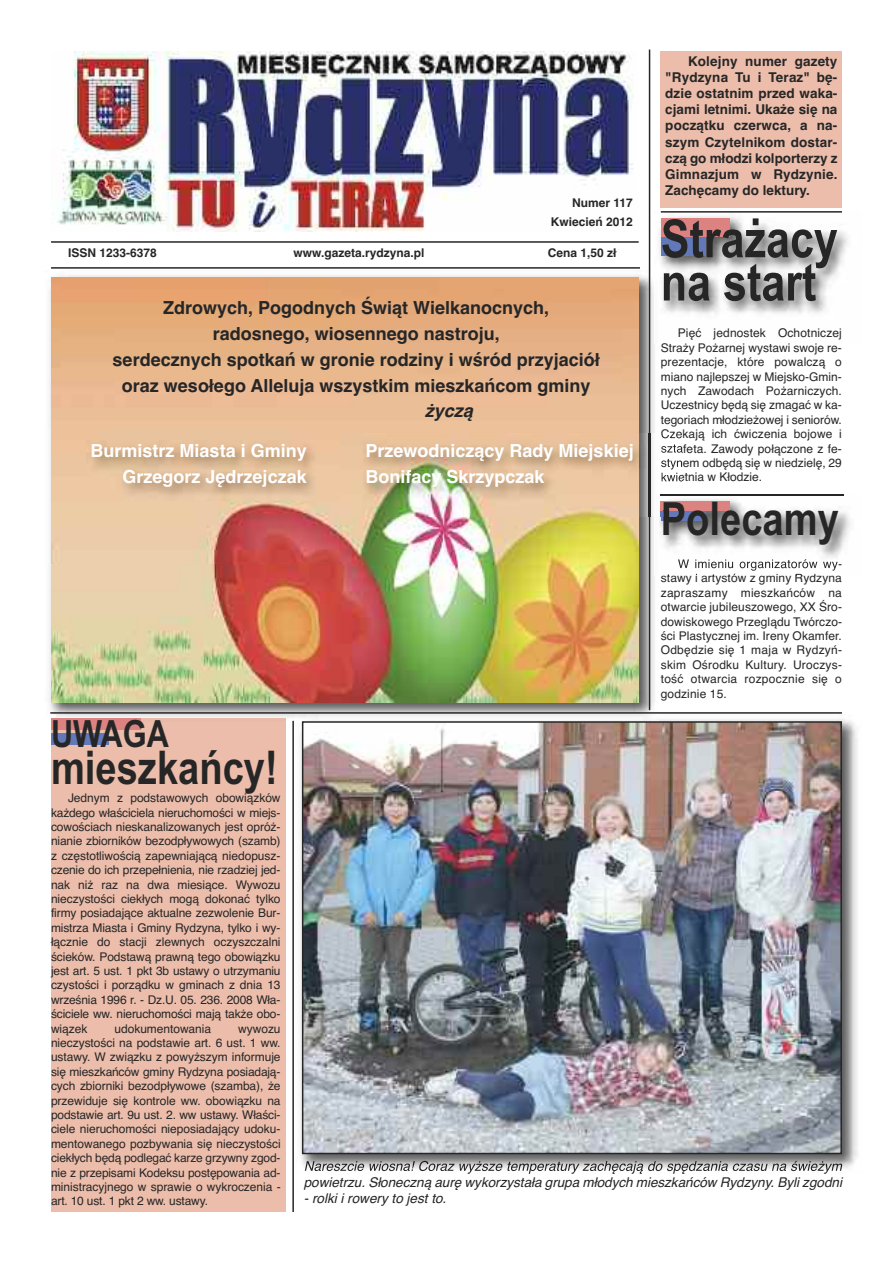
<style>
.page{position:relative;width:893px;height:1263px;background:#fff}
.page>*{position:absolute;margin:0;border:0;box-sizing:border-box;transform-origin:0 0}
.t1{font:700 52.5px/43.2px "Arial Narrow";color:#272627}
.t2{font:700 46.5px "Arial Narrow";color:#272627}
.t3{font:700 37.5px "Arial Narrow";color:#272627}
.t4{font:700 18px/25.8px "Helvetica";color:#272627;text-align:center}
.t5{font:700 18px/25.8px "Helvetica";color:#fff}
.t6{font:italic 700 18px "Helvetica";color:#272627}
.t7{font:700 13.5px/16.2px "Helvetica";color:#272627;text-align:justify}
.t8{font:italic 13.5px "Helvetica";color:#272627}
.t9{font:12px/14.4px "Helvetica";letter-spacing:-.005em;color:#272627;text-align:justify}
.t10{font:700 12px/18.6px "Helvetica";color:#272627;text-align:right}
</style>
<div class="page">
<div style="left:51px;top:719px;width:235px;height:493px;background:#ebbdaa"></div>
<img style="left:49px;top:270px;width:606px;height:452px">
<img style="left:140px;top:719px;width:146px;height:2px">
<img style="left:51px;top:277px;width:588px;height:425px">
<img style="left:57px;top:51px;width:576px;height:180px">
<hr style="left:51px;top:241px;width:588px;height:2px;background:#272627">
<img style="left:659px;top:211px;width:188px;height:103px">
<img style="left:654px;top:270px;width:1px;height:73px">
<div style="left:661px;top:237px;width:44px;height:19px;background:#6278b9"></div>
<div style="left:661px;top:218px;width:68px;height:19px;background:#dc8382"></div>
<hr style="left:51px;top:267px;width:589px;height:2px;background:#272627">
<hr style="left:649px;top:50px;width:1px;height:660px;background:#272627">
<div style="left:661px;top:51px;width:181px;height:157px;background:#ebbdaa"></div>
<hr style="left:661px;top:211px;width:181px;height:2px;background:#272627">
<hr style="left:50px;top:712px;width:792px;height:2px;background:#272627">
<img style="left:300px;top:719px;width:558px;height:454px">
<div style="left:296px;top:714px;width:362px;height:8px;background:#f3f3f3"></div>
<img style="left:305px;top:1161px;width:90px;height:10px">
<img style="left:305px;top:724px;width:534px;height:427px">
<div style="left:302px;top:721px;width:540px;height:433px;border:2px solid #272627"></div>
<img style="left:654px;top:494px;width:196px;height:81px">
<img style="left:681px;top:494px;width:162px;height:2px">
<img style="left:678px;top:559px;width:90px;height:12px">
<img style="left:665px;top:574px;width:62px;height:1px">
<div style="left:661px;top:511px;width:44px;height:10px;background:#6278b9"></div>
<div style="left:661px;top:501px;width:68px;height:10px;background:#dc8382"></div>
<hr style="left:292px;top:721px;width:2px;height:491px;background:#272627">
<div style="left:51px;top:733px;width:58px;height:11px;background:#6278b9"></div>
<div style="left:51px;top:719px;width:89px;height:11px;background:#dc8382"></div>
<img style="left:352px;top:434px;width:329px;height:82px">
<img style="left:649px;top:434px;width:1px;height:82px">
<img style="left:661px;top:434px;width:20px;height:7px">
<img style="left:661px;top:444px;width:20px;height:9px">
<img style="left:661px;top:458px;width:20px;height:11px">
<img style="left:662px;top:473px;width:19px;height:8px">
<img style="left:661px;top:501px;width:20px;height:15px">
<img style="left:664px;top:502px;width:17px;height:14px">
<img style="left:49px;top:429px;width:303px;height:135px">
<p class="t10" style="left:551px;top:194px;width:84px">Numer 117<br>Kwiecień 2012</p>
<p class="t10" style="left:68px;top:244px;width:90px">ISSN 1233-6378</p>
<p class="t10" style="left:293px;top:244px;width:132px">www.gazeta.rydzyna.pl</p>
<p class="t10" style="left:548px;top:244px;width:70px">Cena 1,50 zł</p>
<h3 class="t4" style="left:113px;top:295px;width:489px">Zdrowych, Pogodnych Świąt Wielkanocnych, radosnego, wiosennego nastroju,<br>serdecznych spotkań w gronie rodziny i wśród przyjaciół oraz wesołego Alleluja wszystkim mieszkańcom gminy</h3>
<h3 class="t6" style="left:425px;top:401px;width:50px">życzą</h3>
<h3 class="t5" style="left:91px;top:438px;width:218px;text-align:right">Burmistrz Miasta i Gminy<br>Grzegorz Jędrzejczak</h3>
<h3 class="t5" style="left:366px;top:438px;width:270px">Przewodniczący Rady Miejskiej<br>Bonifacy Skrzypczak</h3>
<h3 class="t3" style="left:51px;top:712px;width:119px">UWAGA</h3>
<p class="t7" style="left:665px;top:53px;width:174px;text-indent:23px">Kolejny numer gazety "Rydzyna Tu i Teraz" bę&shy;dzie ostatnim przed waka&shy;cjami letnimi. Ukaże się na początku czerwca, a na&shy;szym Czytelnikom dostar&shy;czą go młodzi kolporterzy z Gimnazjum w Rydzynie.<br>Zachęcamy do lektury.</p>
<h1 class="t1" style="left:661px;top:218px;width:179px">Strażacy na start</h1>
<p class="t9" style="left:661px;top:326px;width:183px;text-indent:17px">Pięć jednostek Ochotniczej Straży Pożarnej wystawi swoje re&shy;prezentacje, które powalczą o miano najlepszej w Miejsko-Gmin&shy;nych Zawodach Pożarniczych.<br>Uczestnicy będą się zmagać w ka&shy;tegoriach młodzieżowej i seniorów.<br>Czekają ich ćwiczenia bojowe i sztafeta. Zawody połączone z fe&shy;stynem odbędą się w niedzielę, 29 kwietnia w Kłodzie.</p>
<h2 class="t2" style="left:661px;top:492px;width:180px">Polecamy</h2>
<p class="t9" style="left:661px;top:571px;width:183px">stawy i artystów z gminy Rydzyna zapraszamy mieszkańców na otwarcie jubileuszowego, XX Śro&shy;dowiskowego Przeglądu Twórczo&shy;ści Plastycznej im. Ireny Okamfer.<br>Odbędzie się 1 maja w Rydzyń&shy;skim Ośrodku Kultury. Uroczys&shy;tość otwarcia rozpocznie się o godzinie 15.</p>
<h2 class="t2" style="left:51px;top:740px;width:228px">mieszkańcy!</h2>
<p class="t9" style="left:51px;top:791px;width:231px;text-indent:17px">Jednym z podstawowych obowiązków każdego właściciela nieruchomości w miejs&shy;cowościach nieskanalizowanych jest opróż&shy;nianie zbiorników bezodpływowych (szamb) z częstotliwością zapewniającą niedopusz&shy;czenie do ich przepełnienia, nie rzadziej jed&shy;nak niż raz na dwa miesiące. Wywozu nieczystości ciekłych mogą dokonać tylko firmy posiadające aktualne zezwolenie Bur&shy;mistrza Miasta i Gminy Rydzyna, tylko i wy&shy;łącznie do stacji zlewnych oczyszczalni ścieków. Podstawą prawną tego obowiązku jest art. 5 ust. 1 pkt 3b ustawy o utrzymaniu czystości i porządku w gminach z dnia 13 września 1996 r. - Dz.U. 05. 236. 2008 Wła&shy;ściciele ww. nieruchomości mają także obo&shy;wiązek</p>
<p class="t9" style="left:115px;top:1021px;width:98px">udokumentowania</p>
<p class="t9" style="left:51px;top:1021px;width:231px;text-indent:187px">wywozu nieczystości na podstawie art. 6 ust. 1 ww. ustawy. W związku z powyższym informuje się mieszkańców gminy Rydzyna posiadają&shy;cych zbiorniki bezodpływowe (szamba), że przewiduje się kontrole ww. obowiązku na podstawie art. 9u ust. 2. ww ustawy. Właści&shy;ciele nieruchomości nieposiadający udoku&shy;mentowanego pozbywania się nieczystości ciekłych będą podlegać karze grzywny zgod&shy;nie z przepisami Kodeksu postępowania ad&shy;ministracyjnego w sprawie o wykroczenia - art. 10 ust. 1 pkt 2 ww. ustawy.</p>
<p class="t8" style="left:304px;top:1174px;width:540px">powietrzu. Słoneczną aurę wykorzystała grupa młodych mieszkańców Rydzyny. Byli zgodni</p>
<p class="t8" style="left:304px;top:1191px;width:144px">- rolki i rowery to jest to.</p>
</div>
